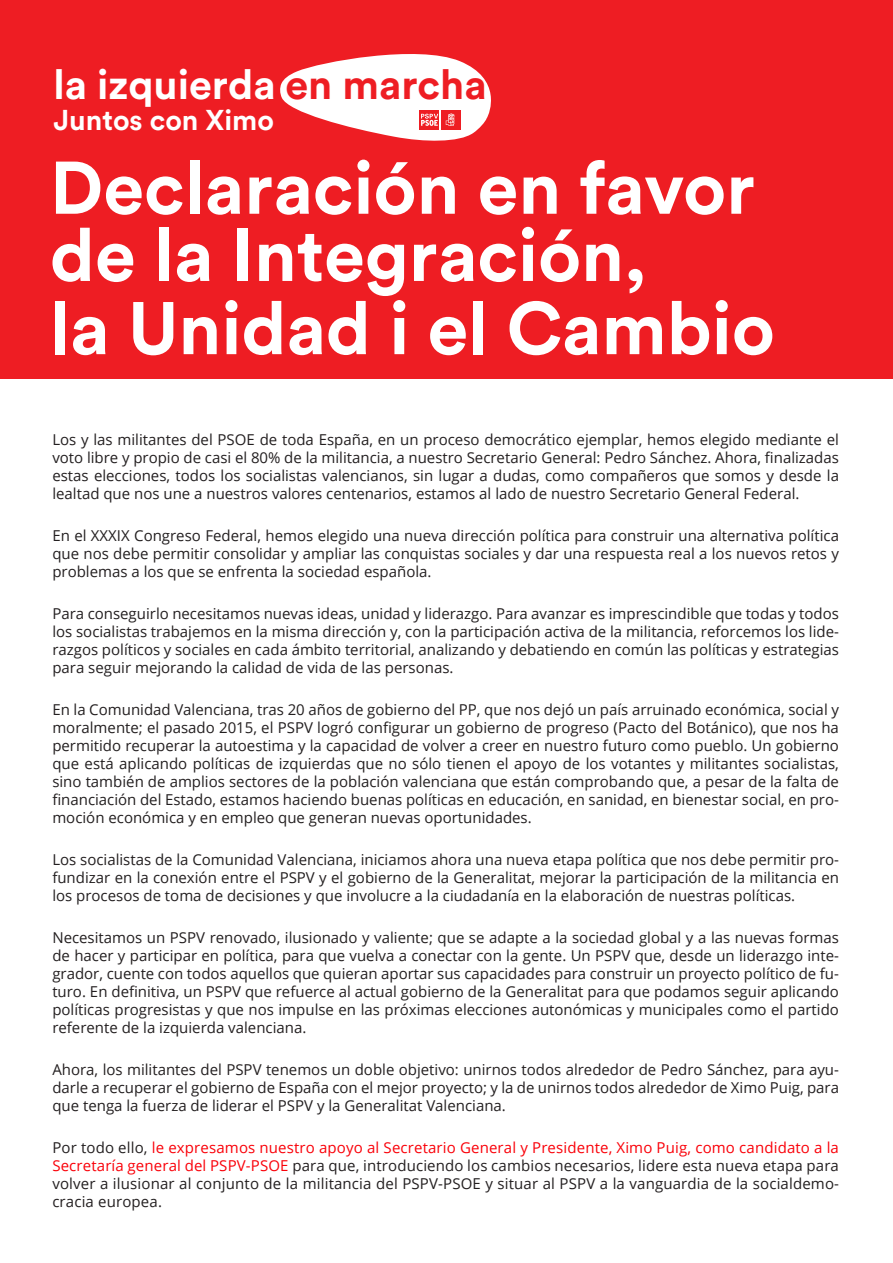
<style>
.page{position:relative;width:893px;height:1263px;background:#fff}
.page>*{position:absolute;margin:0;border:0;box-sizing:border-box;transform-origin:0 0}
.t1{font:700 73.5px/67.2px "Circular Std";color:#fff}
.t2{font:700 41.25px "Circular Std";color:#fff}
.t3{font:700 28.35px "Circular Std";color:#fff}
.t4{font:15px/18px "Open Sans";color:#231f20;text-align:justify}
.s1{color:#ee1d23}
.s2{color:#fa0109}
</style>
<div class="page">
<div style="left:0;top:0;width:893px;height:378px;background:#ee1d23"></div>
<svg style="left:280px;top:54px;width:211px;height:87px"></svg>
<h2 class="t2" style="left:53px;top:58px;width:435px">la izquierda <span class="s1">en marcha</span></h2>
<h3 class="t3" style="left:53px;top:102px;width:222px">Juntos con Ximo</h3>
<p class="t1" style="left:50px;top:153px;width:706px">Declaración en favor de la Integración,</p>
<p class="t1" style="left:50px;top:293px;width:726px">la Unidad i el Cambio</p>
<p class="t4" style="left:52px;top:430px;width:788px">Los y las militantes del PSOE de toda España, en un proceso democrático ejemplar, hemos elegido mediante el voto libre y propio de casi el 80% de la militancia, a nuestro Secretario General: Pedro Sánchez. Ahora, finalizadas estas elecciones, todos los socialistas valencianos, sin lugar a dudas, como compañeros que somos y desde la lealtad que nos une a nuestros valores centenarios, estamos al lado de nuestro Secretario General Federal.</p>
<p class="t4" style="left:52px;top:526px;width:788px">En el XXXIX Congreso Federal, hemos elegido una nueva dirección política para construir una alternativa política que nos debe permitir consolidar y ampliar las conquistas sociales y dar una respuesta real a los nuevos retos y problemas a los que se enfrenta la sociedad española.</p>
<p class="t4" style="left:52px;top:604px;width:788px">Para conseguirlo necesitamos nuevas ideas, unidad y liderazgo. Para avanzar es imprescindible que todas y todos los socialistas trabajemos en la misma dirección y, con la participación activa de la militancia, reforcemos los lide&shy;razgos políticos y sociales en cada ámbito territorial, analizando y debatiendo en común las políticas y estrategias para seguir mejorando la calidad de vida de las personas.</p>
<p class="t4" style="left:52px;top:700px;width:788px">En la Comunidad Valenciana, tras 20 años de gobierno del PP, que nos dejó un país arruinado económica, social y moralmente; el pasado 2015, el PSPV logró configurar un gobierno de progreso (Pacto del Botánico), que nos ha permitido recuperar la autoestima y la capacidad de volver a creer en nuestro futuro como pueblo. Un gobierno que está aplicando políticas de izquierdas que no sólo tienen el apoyo de los votantes y militantes socialistas, sino también de amplios sectores de la población valenciana que están comprobando que, a pesar de la falta de financiación del Estado, estamos haciendo buenas políticas en educación, en sanidad, en bienestar social, en pro&shy;moción económica y en empleo que generan nuevas oportunidades.</p>
<p class="t4" style="left:52px;top:850px;width:788px">Los socialistas de la Comunidad Valenciana, iniciamos ahora una nueva etapa política que nos debe permitir pro&shy;fundizar en la conexión entre el PSPV y el gobierno de la Generalitat, mejorar la participación de la militancia en los procesos de toma de decisiones y que involucre a la ciudadanía en la elaboración de nuestras políticas.</p>
<p class="t4" style="left:52px;top:928px;width:788px">Necesitamos un PSPV renovado, ilusionado y valiente; que se adapte a la sociedad global y a las nuevas formas de hacer y participar en política, para que vuelva a conectar con la gente. Un PSPV que, desde un liderazgo inte&shy;grador, cuente con todos aquellos que quieran aportar sus capacidades para construir un proyecto político de fu&shy;turo. En definitiva, un PSPV que refuerce al actual gobierno de la Generalitat para que podamos seguir aplicando políticas progresistas y que nos impulse en las próximas elecciones autonómicas y municipales como el partido referente de la izquierda valenciana.</p>
<p class="t4" style="left:52px;top:1060px;width:788px">Ahora, los militantes del PSPV tenemos un doble objetivo: unirnos todos alrededor de Pedro Sánchez, para ayu&shy;darle a recuperar el gobierno de España con el mejor proyecto; y la de unirnos todos alrededor de Ximo Puig, para que tenga la fuerza de liderar el PSPV y la Generalitat Valenciana.</p>
<p class="t4" style="left:52px;top:1138px;width:788px">Por todo ello, <span class="s2">le expresamos nuestro apoyo al Secretario General y Presidente, Ximo Puig, como candidato a la Secretaría general del PSPV-PSOE</span> para que, introduciendo los cambios necesarios, lidere esta nueva etapa para volver a ilusionar al conjunto de la militancia del PSPV-PSOE y situar al PSPV a la vanguardia de la socialdemo&shy;cracia europea.</p>
</div>
